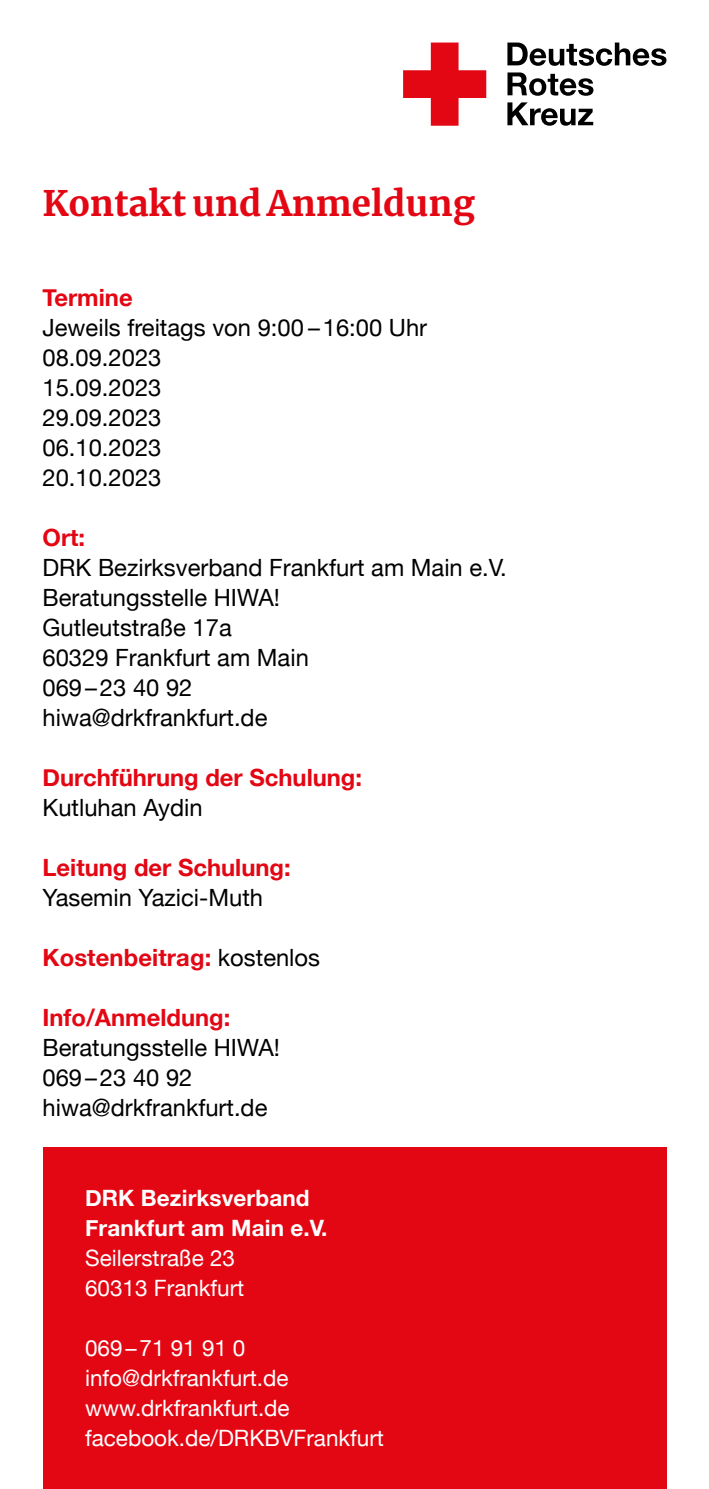
<style>
.page{position:relative;width:709px;height:1489px;background:#fff}
.page>*{position:absolute;margin:0;border:0;box-sizing:border-box;transform-origin:0 0}
.t1{font:700 35px "Merriweather";color:#e30613}
.t2{font:23.75px/30px "Helvetica Neue";color:#000}
.t3{font:700 23.75px "Helvetica Neue";color:#e30613}
.t4{font:22.5px/30px "Helvetica Neue";color:#fff}
.t5{font:700 22.5px/30px "Helvetica Neue";letter-spacing:.005em;color:#fff}
.s1{font-weight:400;color:#000}
</style>
<div class="page">
<div style="left:43px;top:1147px;width:623px;height:341px;background:#e30613"></div>
<svg style="left:403px;top:43px;width:83px;height:83px"></svg>
<svg style="left:507px;top:43px;width:159px;height:23px"></svg>
<svg style="left:507px;top:72px;width:86px;height:24px"></svg>
<svg style="left:507px;top:102px;width:86px;height:24px"></svg>
<h1 class="t1" style="left:43px;top:186px;width:433px">Kontakt und Anmeldung</h1>
<p class="t3" style="left:43px;top:288px;width:92px">Termine</p>
<p class="t2" style="left:43px;top:313px;width:386px">Jeweils freitags von 9:00 – 16:00 Uhr<br>08.09.2023<br>15.09.2023<br>29.09.2023<br>06.10.2023<br>20.10.2023</p>
<p class="t3" style="left:43px;top:528px;width:44px">Ort:</p>
<p class="t2" style="left:43px;top:553px;width:466px">DRK Bezirksverband Frankfurt am Main e.V.<br>Beratungsstelle HIWA!<br>Gutleutstraße 17a<br>60329 Frankfurt am Main<br>069 – 23 40 92<br>hiwa@drkfrankfurt.de</p>
<p class="t3" style="left:43px;top:768px;width:321px">Durchführung der Schulung:</p>
<p class="t2" style="left:43px;top:793px;width:162px">Kutluhan Aydin</p>
<p class="t3" style="left:43px;top:858px;width:250px">Leitung der Schulung:</p>
<p class="t2" style="left:43px;top:883px;width:222px">Yasemin Yazici-Muth</p>
<p class="t3" style="left:43px;top:948px;width:279px">Kostenbeitrag: <span class="s1">kostenlos</span></p>
<p class="t3" style="left:43px;top:1008px;width:189px">Info/Anmeldung:</p>
<p class="t2" style="left:43px;top:1033px;width:239px">Beratungsstelle HIWA!<br>069 – 23 40 92 hiwa@drkfrankfurt.de</p>
<p class="t5" style="left:85px;top:1184px;width:244px">DRK Bezirksverband<br>Frankfurt am Main e.V.</p>
<p class="t4" style="left:85px;top:1243px;width:161px">Seilerstraße 23<br>60313 Frankfurt</p>
<p class="t4" style="left:85px;top:1333px;width:300px">069 – 71 91 91 0 info@drkfrankfurt.de www.drkfrankfurt.de facebook.de/DRKBVFrankfurt</p>
</div>
